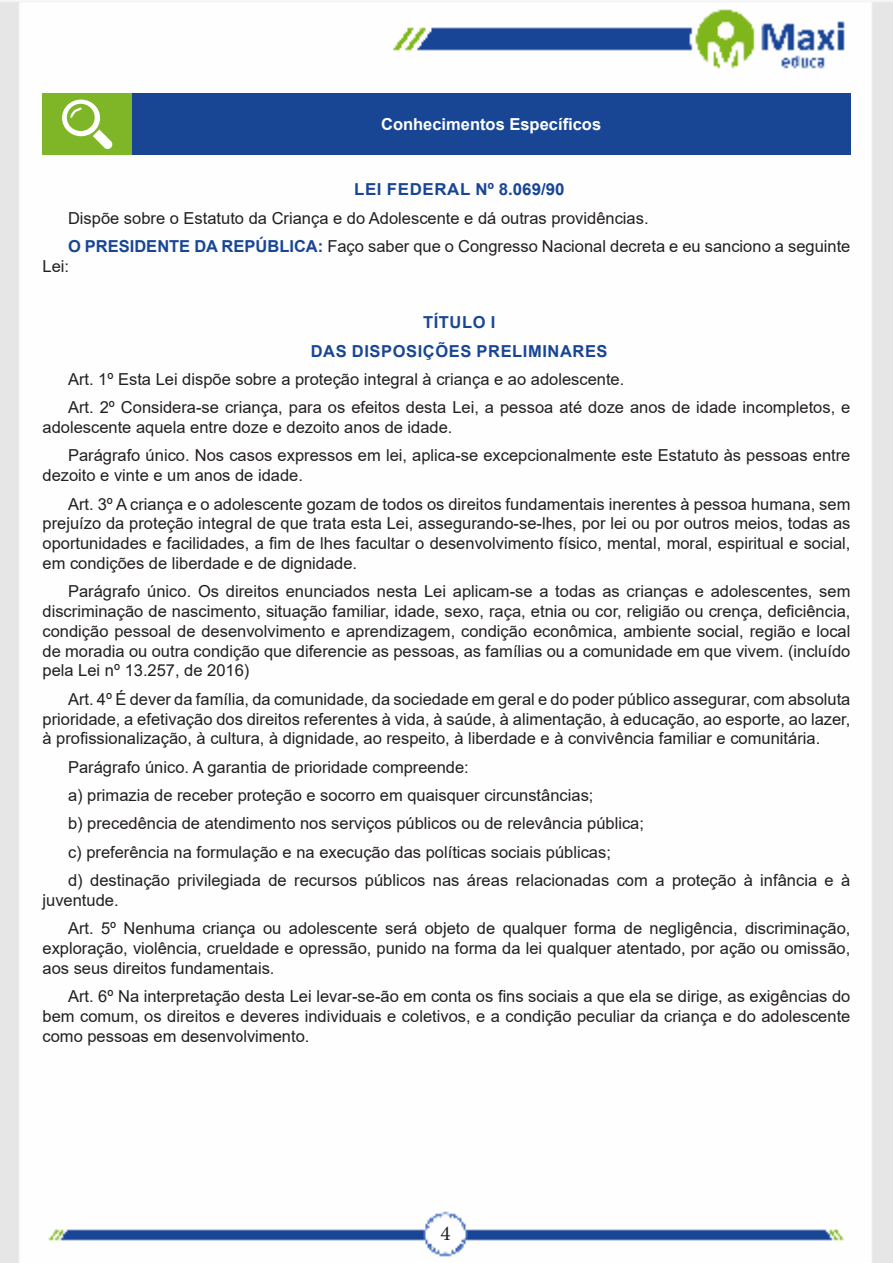
<style>
.page{position:relative;width:893px;height:1263px;background:#fff}
.page>*{position:absolute;margin:0;border:0;box-sizing:border-box;transform-origin:0 0}
.t1{font:21px "Minion Pro";color:#231f20}
.t2{font:16.5px/19.8px "Arial";color:#231f20;text-align:justify}
.TITULO_DE_LEI{font:700 16.5px "Arial";letter-spacing:.035em;color:#184695}
.Titulo_de_Caixa{font:700 16.5px "Arial";color:#fff}
.s1{font-weight:700;color:#184695}
</style>
<div class="page">
<img style="left:0;top:1px;width:893px;height:1262px">
<div style="left:43px;top:94px;width:89px;height:61px;background:#7fb628"></div>
<div style="left:132px;top:94px;width:718px;height:61px;background:#184695"></div>
<svg style="left:62px;top:100px;width:51px;height:49px"></svg>
<p class="Titulo_de_Caixa" style="left:381px;top:113px;width:222px">Conhecimentos Específicos</p>
<p class="TITULO_DE_LEI" style="left:354px;top:178px;width:212px">LEI FEDERAL Nº 8.069/90</p>
<p class="t2" style="left:68px;top:208px;width:582px">Dispõe sobre o Estatuto da Criança e do Adolescente e dá outras providências.</p>
<p class="t2" style="left:43px;top:236px;width:809px;text-indent:26px"><span class="s1">O PRESIDENTE DA REPÚBLICA:</span> Faço saber que o Congresso Nacional decreta e eu sanciono a seguinte<br>Lei:</p>
<p class="TITULO_DE_LEI" style="left:423px;top:311px;width:74px">TÍTULO I</p>
<p class="TITULO_DE_LEI" style="left:311px;top:339px;width:298px">DAS DISPOSIÇÕES PRELIMINARES</p>
<p class="t2" style="left:68px;top:369px;width:558px">Art. 1º Esta Lei dispõe sobre a proteção integral à criança e ao adolescente.</p>
<p class="t2" style="left:43px;top:397px;width:809px;text-indent:26px">Art. 2º Considera-se criança, para os efeitos desta Lei, a pessoa até doze anos de idade incompletos, e adolescente aquela entre doze e dezoito anos de idade.</p>
<p class="t2" style="left:43px;top:446px;width:809px;text-indent:26px">Parágrafo único. Nos casos expressos em lei, aplica-se excepcionalmente este Estatuto às pessoas entre dezoito e vinte e um anos de idade.</p>
<p class="t2" style="left:43px;top:494px;width:809px;text-indent:26px">Art. 3º A criança e o adolescente gozam de todos os direitos fundamentais inerentes à pessoa humana, sem prejuízo da proteção integral de que trata esta Lei, assegurando-se-lhes, por lei ou por outros meios, todas as oportunidades e facilidades, a fim de lhes facultar o desenvolvimento físico, mental, moral, espiritual e social, em condições de liberdade e de dignidade.</p>
<p class="t2" style="left:43px;top:581px;width:809px;text-indent:26px">Parágrafo único. Os direitos enunciados nesta Lei aplicam-se a todas as crianças e adolescentes, sem discriminação de nascimento, situação familiar, idade, sexo, raça, etnia ou cor, religião ou crença, deficiência, condição pessoal de desenvolvimento e aprendizagem, condição econômica, ambiente social, região e local de moradia ou outra condição que diferencie as pessoas, as famílias ou a comunidade em que vivem. (incluído pela Lei nº 13.257, de 2016)</p>
<p class="t2" style="left:43px;top:689px;width:809px;text-indent:26px">Art. 4º É dever da família, da comunidade, da sociedade em geral e do poder público assegurar, com absoluta prioridade, a efetivação dos direitos referentes à vida, à saúde, à alimentação, à educação, ao esporte, ao lazer, à profissionalização, à cultura, à dignidade, ao respeito, à liberdade e à convivência familiar e comunitária.</p>
<p class="t2" style="left:68px;top:757px;width:402px">Parágrafo único. A garantia de prioridade compreende:</p>
<p class="t2" style="left:68px;top:785px;width:527px">a) primazia de receber proteção e socorro em quaisquer circunstâncias;</p>
<p class="t2" style="left:68px;top:813px;width:577px">b) precedência de atendimento nos serviços públicos ou de relevância pública;</p>
<p class="t2" style="left:68px;top:842px;width:544px">c) preferência na formulação e na execução das políticas sociais públicas;</p>
<p class="t2" style="left:43px;top:870px;width:809px;text-indent:26px">d) destinação privilegiada de recursos públicos nas áreas relacionadas com a proteção à infância e à juventude.</p>
<p class="t2" style="left:43px;top:918px;width:809px;text-indent:26px">Art. 5º Nenhuma criança ou adolescente será objeto de qualquer forma de negligência, discriminação, exploração, violência, crueldade e opressão, punido na forma da lei qualquer atentado, por ação ou omissão, aos seus direitos fundamentais.</p>
<p class="t2" style="left:43px;top:986px;width:809px;text-indent:26px">Art. 6º Na interpretação desta Lei levar-se-ão em conta os fins sociais a que ela se dirige, as exigências do bem comum, os direitos e deveres individuais e coletivos, e a condição peculiar da criança e do adolescente como pessoas em desenvolvimento.</p>
<p class="t1" style="left:440px;top:1219px;width:12px">4</p>
</div>
